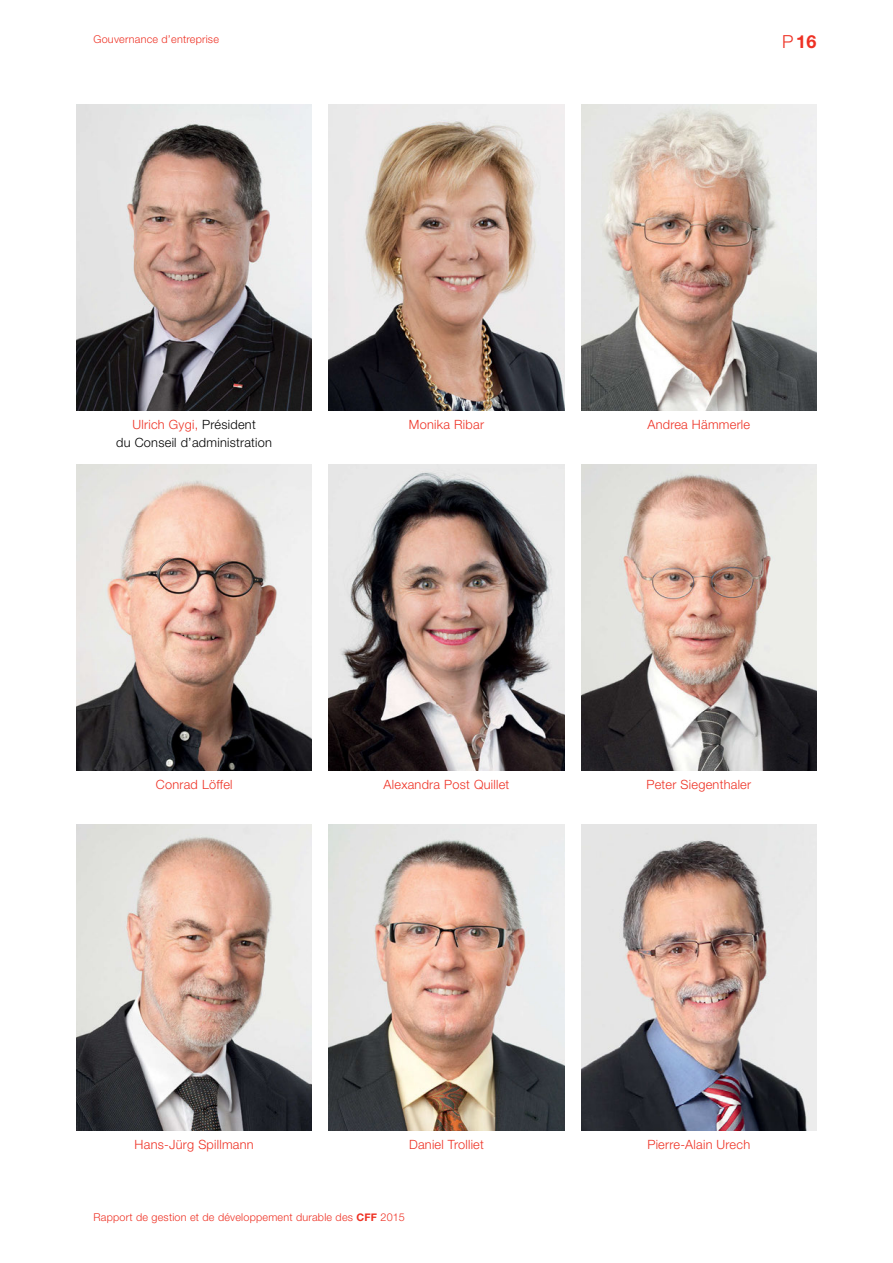
<style>
.page{position:relative;width:893px;height:1263px;background:#fff}
.page>*{position:absolute;margin:0;border:0;box-sizing:border-box;transform-origin:0 0}
.t1{font:700 18px "Helvetica Neue LT Std";color:#ee3124}
.t2{font:300 12.75px "Helvetica Neue LT Std";letter-spacing:.02em;color:#ee3124}
.t3{font:300 12.75px/18px "Helvetica Neue LT Std";letter-spacing:.02em;color:#000;text-align:center}
.t4{font:300 10.8px "Helvetica Neue LT Std";letter-spacing:.02em;color:#ee3124}
.s1{font-weight:300}
.s2{color:#ee3124}
.s3{font-weight:700;font-size:10.5px}
</style>
<div class="page">
<img style="left:77px;top:105px;width:235px;height:306px">
<img style="left:329px;top:105px;width:235px;height:306px">
<img style="left:581px;top:105px;width:235px;height:306px">
<img style="left:77px;top:465px;width:235px;height:306px">
<img style="left:329px;top:465px;width:235px;height:306px">
<img style="left:581px;top:465px;width:235px;height:306px">
<img style="left:77px;top:825px;width:235px;height:306px">
<img style="left:329px;top:825px;width:235px;height:306px">
<img style="left:581px;top:825px;width:235px;height:306px">
<p class="t4" style="left:94px;top:32px;width:127px">Gouvernance d’entreprise</p>
<h1 class="t1" style="left:782px;top:30px;width:36px"><span class="s1">P</span>16</h1>
<p class="t3" style="left:116px;top:415px;width:157px"><span class="s2">Ulrich Gygi,</span> Président<br>du Conseil d’administration</p>
<p class="t2" style="left:409px;top:416px;width:77px">Monika Ribar</p>
<p class="t2" style="left:156px;top:776px;width:78px">Conrad Löffel</p>
<p class="t2" style="left:384px;top:776px;width:127px">Alexandra Post Quillet</p>
<p class="t2" style="left:647px;top:416px;width:104px">Andrea Hämmerle</p>
<p class="t2" style="left:646px;top:776px;width:106px">Peter Siegenthaler</p>
<p class="t2" style="left:135px;top:1136px;width:121px">Hans-Jürg Spillmann</p>
<p class="t2" style="left:409px;top:1136px;width:76px">Daniel Trolliet</p>
<p class="t4" style="left:94px;top:1210px;width:313px">Rapport de gestion et de développement durable des <span class="s3">CFF</span> 2015</p>
<p class="t2" style="left:647px;top:1136px;width:104px">Pierre-Alain Urech</p>
</div>
